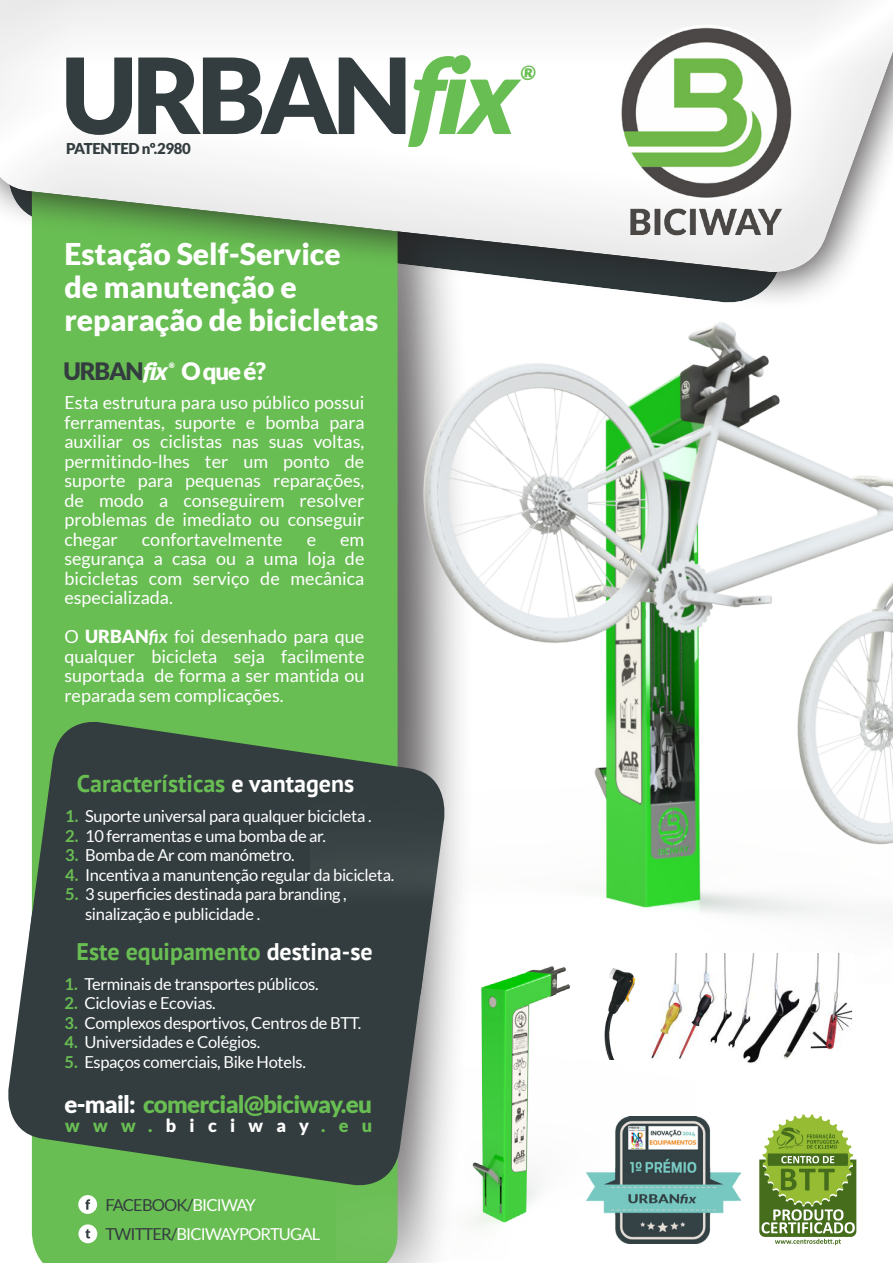
<style>
.page{position:relative;width:893px;height:1263px;background:#fff}
.page>*{position:absolute;margin:0;border:0;box-sizing:border-box;transform-origin:0 0}
.t1{font:900 105px "Lato";letter-spacing:-.05em;color:#333d3f}
.t2{font:900 30px/33px "Lato";color:#fff}
.t3{font:700 24px "PT Sans";color:#69be53}
.t4{font:900 24px "Lato";letter-spacing:-.03em;color:#69be53}
.t5{font:900 24px "Lato";letter-spacing:-.05em;color:#333d3f}
.t6{font:900 24px "Lato";color:#fff}
.t7{font:italic 900 19.5px "Lato";color:#69be53}
.t8{font:18px/19.5px "Lato";color:#fff;text-align:justify}
.t9{font:900 18px "Lato";letter-spacing:.74em;color:#69be53}
.t10{font:16.5px/19.5px "Lato";letter-spacing:-.02em;color:#fff}
.t11{font:16.5px "Lato";letter-spacing:-.05em;color:#fff}
.t12{font:16.5px "Lato";letter-spacing:-.05em;color:#333d3f}
.t13{font:900 15px "Lato";letter-spacing:-.02em;color:#333d3f}
.t14{font:italic 900 7.5px "Lato";color:#fff}
.s1{font-style:italic;color:#69be53}
.s2{font-style:italic;color:#fff}
.s3{font-weight:900}
.s4{font-weight:700;font-style:italic}
.s5{color:#fff}
.s6{font-weight:700;color:#69be53}
.s7{color:#333d3f}
</style>
<div class="page">
<div style="left:32px;top:311px;width:366px;height:952px;background:#69be53"></div>
<div style="left:0;top:0;width:893px;height:311px;background:#231f20;opacity:.75"></div>
<div style="left:0;top:0;width:893px;height:276px;background:#231f20;opacity:.5"></div>
<svg style="left:8px;top:973px;width:328px;height:218px;background:#465d4b"></svg>
<svg style="left:24px;top:716px;width:312px;height:318px;background:#3b4b44"></svg>
<div style="left:78px;top:1195px;width:19px;height:19px;background:#fff;border-radius:50%"></div>
<svg style="left:85px;top:1199px;width:5px;height:11px"></svg>
<div style="left:78px;top:1224px;width:19px;height:19px;background:#fff;border-radius:50%"></div>
<svg style="left:85px;top:1229px;width:5px;height:9px"></svg>
<img style="left:310px;top:222px;width:583px;height:762px">
<img style="left:336px;top:900px;width:360px;height:360px">
<img style="left:650px;top:953px;width:204px;height:111px">
<img style="left:588px;top:961px;width:56px;height:98px">
<img style="left:599px;top:22px;width:219px;height:223px">
<svg style="left:759px;top:1114px;width:97px;height:131px"></svg>
<img style="left:586px;top:1116px;width:154px;height:127px">
<p class="t1" style="left:61px;top:34px;width:456px">URBAN<span class="s1">fix</span></p>
<p class="t7" style="left:520px;top:61px;width:19px">®</p>
<p class="t13" style="left:66px;top:140px;width:126px">PATENTED nº.2980</p>
<p class="t2" style="left:64px;top:237px;width:278px">Estação Self-Service</p>
<p class="t2" style="left:64px;top:270px;width:315px">de manutenção e reparação de bicicletas</p>
<p class="t5" style="left:64px;top:357px;width:105px">URBAN<span class="s2">fix</span></p>
<p class="t14" style="left:169px;top:360px;width:7px">®</p>
<p class="t6" style="left:181px;top:357px;width:86px">O que é?</p>
<p class="t8" style="left:64px;top:393px;width:302px">Esta estrutura para uso público possui ferramentas, suporte e bomba para auxiliar os ciclistas nas suas voltas, permitindo-lhes ter um ponto de suporte para pequenas reparações, de modo a conseguirem resolver problemas de imediato ou conseguir chegar</p>
<p class="t8" style="left:142px;top:529px;width:142px">confortavelmente</p>
<p class="t8" style="left:307px;top:529px;width:11px">e</p>
<p class="t8" style="left:64px;top:529px;width:302px;text-indent:276px">em segurança a casa ou a uma loja de bicicletas com serviço de mecânica especializada.</p>
<p class="t8" style="left:64px;top:627px;width:302px">O <span class="s3">URBAN</span><span class="s4">fix</span> foi desenhado para que qualquer bicicleta seja facilmente suportada de forma a ser mantida ou reparada sem complicações.</p>
<p class="t3" style="left:77px;top:767px;width:279px">Características <span class="s5">e vantagens</span></p>
<p class="t10" style="left:65px;top:806px;width:308px"><span class="s6">1.</span> Suporte universal para qualquer bicicleta .</p>
<p class="t10" style="left:65px;top:826px;width:262px"><span class="s6">2.</span> 10 ferramentas e uma bomba de ar.</p>
<p class="t10" style="left:65px;top:845px;width:231px"><span class="s6">3.</span> Bomba de Ar com manómetro.</p>
<p class="t10" style="left:65px;top:865px;width:331px"><span class="s6">4.</span> Incentiva a manuntenção regular da bicicleta.</p>
<p class="t10" style="left:85px;top:884px;width:263px;text-indent:-20px"><span class="s6">5.</span> 3 superficies destinada para branding , sinalização e publicidade .</p>
<p class="t3" style="left:77px;top:935px;width:298px">Este equipamento <span class="s5">destina-se</span></p>
<p class="t10" style="left:64px;top:974px;width:256px"><span class="s6">1.</span> Terminais de transportes públicos.</p>
<p class="t10" style="left:64px;top:993px;width:153px"><span class="s6">2.</span> Ciclovias e Ecovias.</p>
<p class="t10" style="left:64px;top:1013px;width:298px"><span class="s6">3.</span> Complexos desportivos, Centros de BTT.</p>
<p class="t10" style="left:64px;top:1032px;width:197px"><span class="s6">4.</span> Universidades e Colégios.</p>
<p class="t10" style="left:64px;top:1052px;width:243px"><span class="s6">5.</span> Espaços comerciais, Bike Hotels.</p>
<p class="t4" style="left:64px;top:1090px;width:309px"><span class="s5">e-mail:</span> comercial@biciway.eu</p>
<p class="t9" style="left:65px;top:1115px;width:309px">www.<span class="s5">biciway</span>.eu</p>
<p class="t12" style="left:105px;top:1196px;width:152px">FACEBOOK/<span class="s5">BICIWAY</span></p>
<p class="t11" style="left:106px;top:1225px;width:216px"><span class="s7">TWITTER/</span>BICIWAYPORTUGAL</p>
</div>
